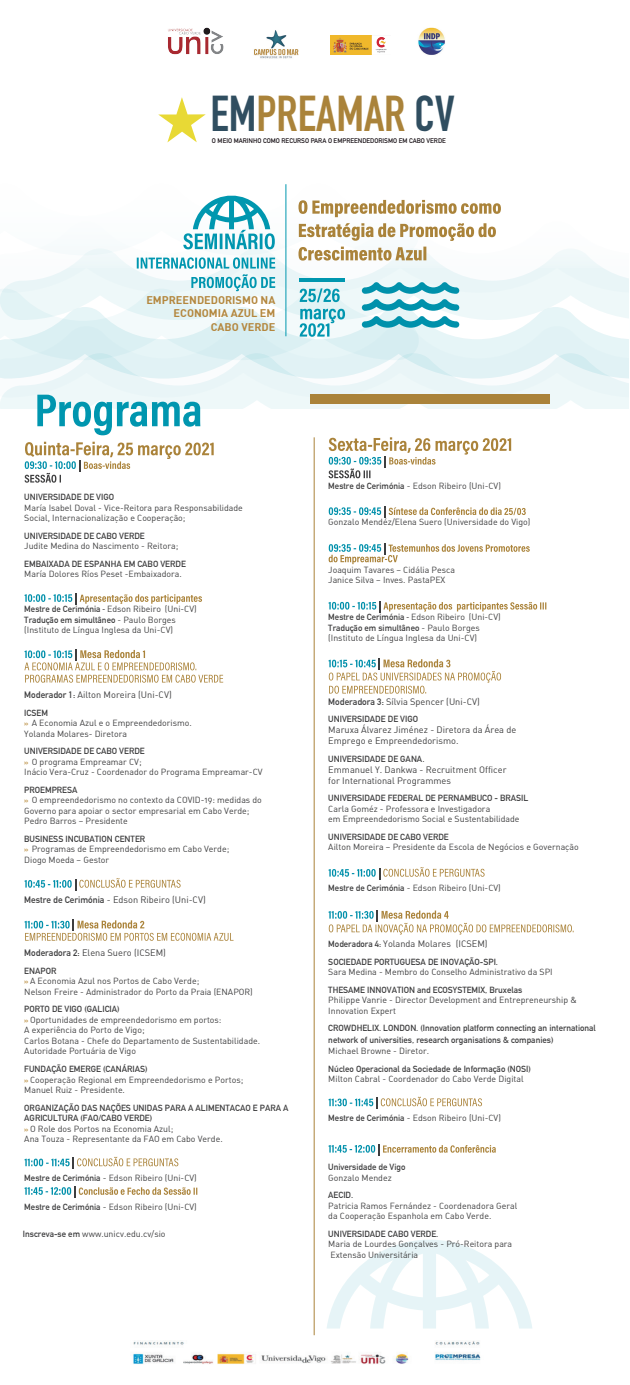
<style>
.page{position:relative;width:630px;height:1385px;background:#fff}
.page>*{position:absolute;margin:0;border:0;box-sizing:border-box;transform-origin:0 0}
.t1{font:49.61px "DIN Engschrift Std";color:#aa833a}
.t2{font:10.94px/13.1px "DIN Bold";color:#b4873e;text-align:right}
.t3{font:9.19px/11px "DIN Alternate";color:#3e3e3f}
.t4{font:8.75px/10.5px "DIN Alternate";color:#3e3e3f}
.t5{font:700 8.75px/10.5px "DIN Alternate";color:#3e3e3f}
.t6{font:6.65px "DIN Mittelschrift Std";color:#1a1318}
.s1{color:#304e60}
.s2{font-weight:700}
.s3{font-family:"Myriad Pro";color:#231f20}
.s4{font-family:"DIN Bold";font-size:7px;color:#c19953}
.s5{font-family:"DIN Bold";font-weight:400;font-size:7px;color:#c19953}
.s6{font-weight:400}
.s7{font-weight:700;font-size:8.75px}
</style>
<div class="page">
<img style="left:168px;top:27px;width:55px;height:28px">
<img style="left:418px;top:27px;width:27px;height:28px">
<img style="left:330px;top:35px;width:57px;height:19px">
<img style="left:254px;top:30px;width:45px;height:29px">
<svg style="left:158px;top:97px;width:47px;height:45px"></svg>
<hr style="left:314px;top:437px;width:1px;height:897px;background:#aa833a">
<img style="left:133px;top:1341px;width:348px;height:23px">
<svg style="left:327px;top:1240px;width:205px;height:88px"></svg>
<svg style="left:25px;top:593px;width:177px;height:11px"></svg>
<svg style="left:24px;top:649px;width:199px;height:33px"></svg>
<svg style="left:25px;top:878px;width:155px;height:12px"></svg>
<svg style="left:25px;top:919px;width:208px;height:21px"></svg>
<svg style="left:25px;top:1156px;width:153px;height:12px"></svg>
<svg style="left:25px;top:1186px;width:172px;height:11px"></svg>
<svg style="left:0;top:184px;width:628px;height:298px"></svg>
<svg style="left:328px;top:506px;width:197px;height:12px"></svg>
<svg style="left:328px;top:543px;width:201px;height:21px"></svg>
<svg style="left:328px;top:601px;width:218px;height:11px"></svg>
<svg style="left:328px;top:658px;width:172px;height:35px"></svg>
<svg style="left:328px;top:867px;width:156px;height:12px"></svg>
<svg style="left:328px;top:910px;width:245px;height:24px"></svg>
<svg style="left:328px;top:1096px;width:153px;height:12px"></svg>
<svg style="left:328px;top:1144px;width:167px;height:11px"></svg>
<h1 class="t1" style="left:210px;top:84px;width:246px"><span class="s1">EM</span>PREAMAR <span class="s1">CV</span></h1>
<p class="t6" style="left:212px;top:136px;width:235px">O MEIO MARINHO COMO RECURSO PARA O EMPREENDEDORISMO EM CABO VERDE</p>
<p class="t2" style="left:146px;top:293px;width:130px">EMPREENDEDORISMO NA<br>ECONOMIA AZUL EM<br>CABO VERDE</p>
<p class="t5" style="left:24px;top:491px;width:91px">UNIVERSIDADE DE VIGO</p>
<p class="t4" style="left:24px;top:502px;width:220px">María Isabel Doval - Vice-Reitora para Responsabilidade<br>Social, Internacionalização e Cooperação;</p>
<p class="t5" style="left:24px;top:529px;width:122px">UNIVERSIDADE DE CABO VERDE</p>
<p class="t4" style="left:24px;top:540px;width:155px">Judite Medina do Nascimento - Reitora;</p>
<p class="t5" style="left:24px;top:557px;width:163px">EMBAIXADA DE ESPANHA EM CABO VERDE</p>
<p class="t4" style="left:24px;top:568px;width:159px">María Dolores Ríos Peset -Embaixadora.</p>
<p class="t4" style="left:24px;top:603px;width:174px"><span class="s2">Mestre de Cerimónia</span> <span class="s3">-</span> Edson Ribeiro (Uni-CV)<br><span class="s2">Tradução em simultâneo</span> - Paulo Borges (Instituto de Língua Inglesa da Uni-CV)</p>
<p class="t3" style="left:24px;top:689px;width:149px"><span class="s2">Moderador 1:</span> Ailton Moreira (Uni-CV)</p>
<p class="t4" style="left:24px;top:707px;width:169px"><span class="s2">ICSEM<br></span><span class="s4">»</span> A Economia Azul e o Empreendedorismo.<br>Yolanda Molares- Diretora</p>
<p class="t4" style="left:24px;top:745px;width:240px"><span class="s2">UNIVERSIDADE DE CABO VERDE<br></span><span class="s4">»</span> O programa Empreamar CV;<br>Inácio Vera-Cruz - Coordenador do Programa Empreamar-CV</p>
<p class="t4" style="left:24px;top:784px;width:239px"><span class="s2">PROEMPRESA<br></span><span class="s4">»</span> O empreendedorismo no contexto da COVID-19: medidas do Governo para apoiar o sector empresarial em Cabo Verde; Pedro Barros – Presidente</p>
<p class="t4" style="left:24px;top:833px;width:206px"><span class="s2">BUSINESS INCUBATION CENTER<br></span><span class="s4">»</span> Programas de Empreendedorismo em Cabo Verde;<br>Diogo Moeda – Gestor</p>
<p class="t3" style="left:24px;top:894px;width:183px"><span class="s2">Mestre de Cerimónia</span> - Edson Ribeiro (Uni-CV)</p>
<p class="t3" style="left:24px;top:947px;width:143px"><span class="s2">Moderadora 2:</span> Elena Suero (ICSEM)</p>
<p class="t4" style="left:24px;top:965px;width:230px"><span class="s2">ENAPOR<br></span><span class="s4">»</span> A Economia Azul nos Portos de Cabo Verde;<br>Nelson Freire - Administrador do Porto da Praia (ENAPOR)</p>
<p class="t4" style="left:24px;top:1003px;width:237px"><span class="s2">PORTO DE VIGO (GALICIA)<br></span><span class="s4">»</span> Oportunidades de empreendedorismo em portos:<br>A experiência do Porto de Vigo;<br>Carlos Botana - Chefe do Departamento de Sustentabilidade.<br>Autoridade Portuária de Vigo</p>
<p class="t4" style="left:24px;top:1063px;width:220px"><span class="s2">FUNDAÇÃO EMERGE (CANÁRIAS)<br></span><span class="s4">»</span> Cooperação Regional em Empreendedorismo e Portos;<br>Manuel Ruiz - Presidente.</p>
<p class="t5" style="left:24px;top:1101px;width:265px">ORGANIZAÇÃO DAS NAÇÕES UNIDAS PARA A ALIMENTACAO E PARA A AGRICULTURA (FAO/CABO VERDE)<br><span class="s5">»</span> <span class="s6">O Role dos Portos na Economia Azul;<br>Ana Touza - Representante da FAO em Cabo Verde.</span></p>
<p class="t4" style="left:24px;top:1172px;width:174px"><span class="s2">Mestre de Cerimónia</span> - Edson Ribeiro (Uni-CV)</p>
<p class="t4" style="left:24px;top:1200px;width:174px"><span class="s2">Mestre de Cerimónia</span> - Edson Ribeiro (Uni-CV)</p>
<p class="t4" style="left:23px;top:1227px;width:144px"><span class="s2">Inscreva-se em</span> www.unicv.edu.cv/sio</p>
<p class="t4" style="left:328px;top:480px;width:174px"><span class="s2">Mestre de Cerimónia</span> - Edson Ribeiro (Uni-CV)</p>
<p class="t4" style="left:328px;top:517px;width:203px">Gonzalo Mendéz/Elena Suero (Universidade do Vigo)</p>
<p class="t4" style="left:328px;top:564px;width:128px">Joaquim Tavares – Cidália Pesca<br>Janice Silva – Inves. PastaPEX</p>
<p class="t4" style="left:328px;top:611px;width:174px"><span class="s2">Mestre de Cerimónia</span> <span class="s3">-</span> Edson Ribeiro (Uni-CV)<br><span class="s2">Tradução em simultâneo</span> - Paulo Borges (Instituto de Língua Inglesa da Uni-CV)</p>
<p class="t3" style="left:328px;top:695px;width:153px"><span class="s2">Moderadora 3:</span> Sílvia Spencer (Uni-CV)</p>
<p class="t5" style="left:328px;top:713px;width:91px">UNIVERSIDADE DE VIGO</p>
<p class="t3" style="left:328px;top:724px;width:189px">Maruxa Álvarez Jiménez - Diretora da Área de<br>Emprego e Empreendedorismo.</p>
<p class="t5" style="left:328px;top:752px;width:98px">UNIVERSIDADE DE GANA.</p>
<p class="t3" style="left:328px;top:763px;width:180px">Emmanuel Y. Dankwa - Recruitment Officer for International Programmes</p>
<p class="t5" style="left:328px;top:792px;width:201px">UNIVERSIDADE FEDERAL DE PERNAMBUCO - BRASIL</p>
<p class="t4" style="left:328px;top:803px;width:193px">Carla Goméz - Professora e Investigadora<br>em Empreendedorismo Social e Sustentabilidade</p>
<p class="t5" style="left:328px;top:830px;width:122px">UNIVERSIDADE DE CABO VERDE</p>
<p class="t4" style="left:328px;top:841px;width:252px">Ailton Moreira – Presidente da Escola de Negócios e Governação</p>
<p class="t4" style="left:328px;top:882px;width:174px"><span class="s2">Mestre de Cerimónia</span> - Edson Ribeiro (Uni-CV)</p>
<p class="t3" style="left:328px;top:938px;width:161px"><span class="s7">Moderadora 4:</span> Yolanda Molares (ICSEM)</p>
<p class="t5" style="left:328px;top:955px;width:171px">SOCIEDADE PORTUGUESA DE INOVAÇÃO-SPI.</p>
<p class="t4" style="left:328px;top:966px;width:226px">Sara Medina - Membro do Conselho Administrativo da SPI</p>
<p class="t5" style="left:328px;top:983px;width:195px">THESAME INNOVATION and ECOSYSTEMIX, Bruxelas</p>
<p class="t4" style="left:328px;top:994px;width:250px">Philippe Vanrie - Director Development and Entrepreneurship &amp;<br>Innovation Expert</p>
<p class="t5" style="left:328px;top:1021px;width:269px;line-height:12.2px">CROWDHELIX. LONDON. (Innovation platform connecting an international network of universities, research organisations &amp; companies)</p>
<p class="t4" style="left:328px;top:1045px;width:102px">Michael Browne - Diretor.</p>
<p class="t5" style="left:328px;top:1062px;width:204px">Núcleo Operacional da Sociedade de Informação (NOSI)</p>
<p class="t4" style="left:328px;top:1073px;width:197px">Milton Cabral - Coordenador do Cabo Verde Digital</p>
<p class="t4" style="left:328px;top:1112px;width:174px"><span class="s2">Mestre de Cerimónia</span> - Edson Ribeiro (Uni-CV)</p>
<p class="t5" style="left:328px;top:1160px;width:79px">Universidade de Vigo</p>
<p class="t4" style="left:328px;top:1171px;width:65px">Gonzalo Mendez</p>
<p class="t5" style="left:328px;top:1188px;width:26px">AECID.</p>
<p class="t4" style="left:328px;top:1199px;width:190px">Patricia Ramos Fernández - Coordenadora Geral da Cooperação Espanhola em Cabo Verde.</p>
<p class="t5" style="left:328px;top:1227px;width:111px">UNIVERSIDADE CABO VERDE.</p>
<p class="t4" style="left:328px;top:1238px;width:185px">Maria de Lourdes Gonçalves - Pró-Reitora para<br>Extensão Universitária</p>
</div>
